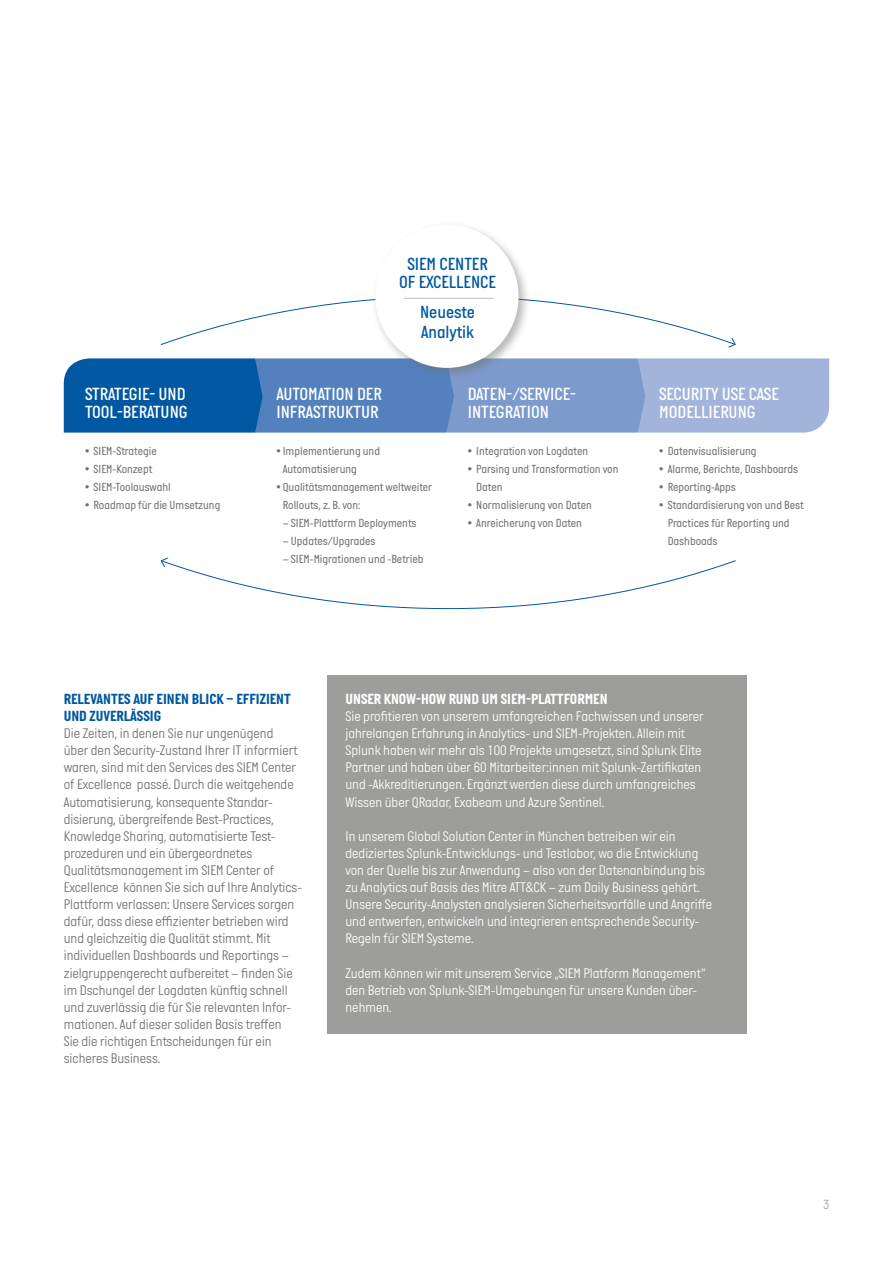
<style>
.page{position:relative;width:893px;height:1263px;background:#fff}
.page>*{position:absolute;margin:0;border:0;box-sizing:border-box;transform-origin:0 0}
.C_Copy{font:500 18px/18px "Italian Plate No One";color:#fff}
.C_Copy-2{font:500 18px/18px "Italian Plate No One";color:#0058a2;text-align:center}
.C_Subhead_innen{font:700 15px/17.1px "Italian Plate No One";color:#0058a2}
.C_Subhead_innen-2{font:700 15px "Italian Plate No One";color:#fff}
.C_Copy-3{font:300 14.25px/17.1px "Italian Plate No One";color:#fff}
.C_Copy-4{font:300 14.25px/17.1px "Italian Plate No One";color:#706f6f}
.t1{font:300 13.5px "Italian Plate No One";color:#9d9d9c}
.C_Copy-5{font:12px/18px "Italian Plate No One";color:#706f6f}
</style>
<div class="page">
<div style="left:327px;top:675px;width:420px;height:358px;background:#9d9d9c"></div>
<svg style="left:64px;top:358px;width:765px;height:75px;background:#5d8ac2"></svg>
<svg style="left:160px;top:299px;width:576px;height:49px"></svg>
<div style="left:371px;top:220px;width:161px;height:161px;background:#706f6f;opacity:.5"></div>
<div style="left:375px;top:225px;width:144px;height:143px;background:#fff;border-radius:50%"></div>
<svg style="left:160px;top:557px;width:576px;height:52px"></svg>
<hr style="left:404px;top:298px;width:89px;height:1px;background:#bcbcbc">
<p class="C_Copy" style="left:85px;top:385px;width:104px">STRATEGIE- UND<br>TOOL-BERATUNG</p>
<p class="C_Copy-5" style="left:85px;top:442px;width:73px">• SIEM-Strategie</p>
<p class="C_Copy-5" style="left:85px;top:460px;width:69px">• SIEM-Konzept</p>
<p class="C_Copy-5" style="left:85px;top:478px;width:87px">• SIEM-Toolauswahl</p>
<p class="C_Copy-5" style="left:85px;top:496px;width:137px">• Roadmap für die Umsetzung</p>
<p class="C_Copy-2" style="left:399px;top:255px;width:98px">SIEM CENTER<br>OF EXCELLENCE</p>
<p class="C_Copy-2" style="left:420px;top:302px;width:56px;line-height:19.5px;text-align:left">Neueste<br>Analytik</p>
<p class="C_Copy" style="left:276px;top:385px;width:107px">AUTOMATION DER<br>INFRASTRUKTUR</p>
<p class="C_Copy" style="left:468px;top:385px;width:110px">DATEN-/SERVICE-<br>INTEGRATION</p>
<p class="C_Copy" style="left:659px;top:385px;width:121px">SECURITY USE CASE<br>MODELLIERUNG</p>
<p class="C_Copy-5" style="left:283px;top:442px;width:99px;text-indent:-6px">• Implementierung und<br>Automatisierung</p>
<p class="C_Copy-5" style="left:283px;top:478px;width:151px;text-indent:-6px">• Qualitätsmanagement weltweiter<br>Rollouts, z. B. von:</p>
<p class="C_Copy-5" style="left:283px;top:514px;width:135px">– SIEM-Plattform Deployments</p>
<p class="C_Copy-5" style="left:283px;top:532px;width:94px">– Updates/Upgrades</p>
<p class="C_Copy-5" style="left:283px;top:550px;width:142px">– SIEM-Migrationen und -Betrieb</p>
<p class="C_Copy-5" style="left:468px;top:442px;width:122px">• Integration von Logdaten</p>
<p class="C_Copy-5" style="left:476px;top:460px;width:144px;text-indent:-9px">• Parsing und Transformation von<br>Daten</p>
<p class="C_Copy-5" style="left:468px;top:496px;width:126px">• Normalisierung von Daten</p>
<p class="C_Copy-5" style="left:468px;top:514px;width:116px">• Anreicherung von Daten</p>
<p class="C_Copy-5" style="left:659px;top:442px;width:99px">• Datenvisualisierung</p>
<p class="C_Copy-5" style="left:659px;top:460px;width:141px">• Alarme, Berichte, Dashboards</p>
<p class="C_Copy-5" style="left:659px;top:478px;width:78px">• Reporting-Apps</p>
<p class="C_Copy-5" style="left:668px;top:496px;width:137px;text-indent:-9px">• Standardisierung von und Best<br>Practices für Reporting und<br>Dashboads</p>
<p class="C_Subhead_innen" style="left:64px;top:690px;width:229px">RELEVANTES AUF EINEN BLICK – EFFIZIENT<br>UND ZUVERLÄSSIG</p>
<p class="C_Copy-4" style="left:64px;top:725px;width:240px">Die Zeiten, in denen Sie nur ungenügend<br>über den Security-Zustand Ihrer IT informiert waren, sind mit den Services des SIEM Center of Excellence passé. Durch die weitgehende Automatisierung, konsequente Standar&shy;disierung, übergreifende Best-Practices, Knowledge Sharing, automatisierte Test&shy;prozeduren und ein übergeordnetes Qualitätsmanagement im SIEM Center of Excellence können Sie sich auf Ihre Analytics-Plattform verlassen: Unsere Services sorgen dafür, dass diese effizienter betrieben wird und gleichzeitig die Qualität stimmt. Mit individuellen Dashboards und Reportings – zielgruppengerecht aufbereitet – finden Sie im Dschungel der Logdaten künftig schnell und zuverlässig die für Sie relevanten Infor&shy;mationen. Auf dieser soliden Basis treffen<br>Sie die richtigen Entscheidungen für ein sicheres Business.</p>
<p class="C_Subhead_innen-2" style="left:345px;top:691px;width:264px">UNSER KNOW-HOW RUND UM SIEM-PLATTFORMEN</p>
<p class="C_Copy-3" style="left:345px;top:708px;width:360px">Sie profitieren von unserem umfangreichen Fachwissen und unserer jahrelangen Erfahrung in Analytics- und SIEM-Projekten. Allein mit Splunk haben wir mehr als 100 Projekte umgesetzt, sind Splunk Elite Partner und haben über 60 Mitarbeiter:innen mit Splunk-Zertifikaten und -Akkreditierungen. Ergänzt werden diese durch umfangreiches Wissen über QRadar, Exabeam und Azure Sentinel.</p>
<p class="C_Copy-3" style="left:345px;top:828px;width:368px">In unserem Global Solution Center in München betreiben wir ein dediziertes Splunk-Entwicklungs- und Testlabor, wo die Entwicklung von der Quelle bis zur Anwendung – also von der Datenanbindung bis zu Analytics auf Basis des Mitre ATT&amp;CK – zum Daily Business gehört.<br>Unsere Security-Analysten analysieren Sicherheitsvorfälle und Angriffe und entwerfen, entwickeln und integrieren entsprechende Security-Regeln für SIEM Systeme.</p>
<p class="C_Copy-3" style="left:345px;top:965px;width:361px">Zudem können wir mit unserem Service „SIEM Platform Management“ den Betrieb von Splunk-SIEM-Umgebungen für unsere Kunden über&shy;nehmen.</p>
<p class="t1" style="left:823px;top:1197px;width:8px">3</p>
</div>
